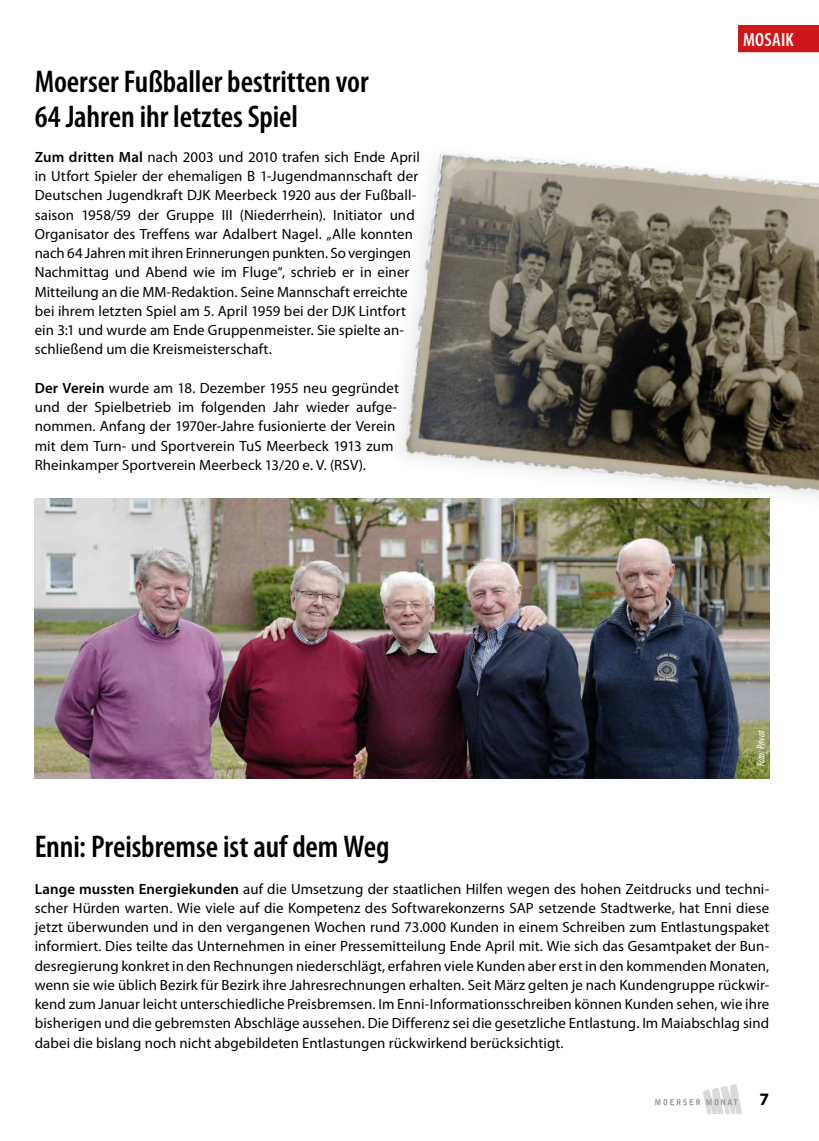
<style>
.page{position:relative;width:819px;height:1141px;background:#fff}
.page>*{position:absolute;margin:0;border:0;box-sizing:border-box;transform-origin:0 0}
.t1{font:600 condensed 31.5px/35px "Myriad Pro";letter-spacing:-.005em;color:#000}
.t2{font:600 condensed 19.25px "Myriad Pro";letter-spacing:.015em;color:#fff}
.t3{font:700 17.5px "Myriad Pro";color:#000}
.t4{font:14.88px/19.2px "Myriad Pro";letter-spacing:.005em;color:#000}
.t5{font:italic condensed 10.5px "Myriad Pro";color:#fff}
.s1{font-weight:600}
</style>
<div class="page">
<img style="left:35px;top:498px;width:734px;height:280px">
<div style="left:383px;top:142px;width:436px;height:378px;background:#fff"></div>
<img style="left:402px;top:152px;width:417px;height:372px">
<svg style="left:655px;top:1084px;width:87px;height:30px"></svg>
<div style="left:738px;top:25px;width:81px;height:27px;background:#cd1719"></div>
<h1 class="t1" style="left:35px;top:65px;width:335px">Moerser Fußballer bestritten vor<br>64 Jahren ihr letztes Spiel</h1>
<p class="t4" style="left:35px;top:148px;width:386px"><span class="s1">Zum dritten Mal</span> nach 2003 und 2010 trafen sich Ende April in Utfort Spieler der ehemaligen B 1-Jugendmannschaft der Deutschen Jugendkraft DJK Meerbeck 1920 aus der Fußball&shy;saison 1958/59 der Gruppe III (Niederrhein). Initiator und Organisator des Treffens war Adalbert Nagel. „Alle konnten nach 64 Jahren mit ihren Erinnerungen punkten. So vergingen Nachmittag und Abend wie im Fluge“, schrieb er in einer Mitteilung an die MM-Redaktion. Seine Mannschaft erreichte bei ihrem letzten Spiel am 5. April 1959 bei der DJK Lintfort ein 3:1 und wurde am Ende Gruppenmeister. Sie spielte an&shy;schließend um die Kreismeisterschaft.</p>
<p class="t4" style="left:35px;top:379px;width:365px"><span class="s1">Der Verein</span> wurde am 18. Dezember 1955 neu gegründet und der Spielbetrieb im folgenden Jahr wieder aufge&shy;nommen. Anfang der 1970er-Jahre fusionierte der Verein mit dem Turn- und Sportverein TuS Meerbeck 1913 zum Rheinkamper Sportverein Meerbeck 13/20 e. V. (RSV).</p>
<p class="t2" style="left:743px;top:29px;width:52px">MOSAIK</p>
<p class="t5" style="left:754px;top:766px;width:37px;rotate:-90deg">Foto: Privat</p>
<h1 class="t1" style="left:35px;top:830px;width:356px">Enni: Preisbremse ist auf dem Weg</h1>
<p class="t4" style="left:35px;top:879px;width:736px;text-align:justify"><span class="s1">Lange mussten Energiekunden</span> auf die Umsetzung der staatlichen Hilfen wegen des hohen Zeitdrucks und techni&shy;scher Hürden warten. Wie viele auf die Kompetenz des Softwarekonzerns SAP setzende Stadtwerke, hat Enni diese jetzt überwunden und in den vergangenen Wochen rund 73.000 Kunden in einem Schreiben zum Entlastungspaket informiert. Dies teilte das Unternehmen in einer Pressemitteilung Ende April mit. Wie sich das Gesamtpaket der Bun&shy;desregierung konkret in den Rechnungen niederschlägt, erfahren viele Kunden aber erst in den kommenden Monaten, wenn sie wie üblich Bezirk für Bezirk ihre Jahresrechnungen erhalten. Seit März gelten je nach Kundengruppe rückwir&shy;kend zum Januar leicht unterschiedliche Preisbremsen. Im Enni-Informationsschreiben können Kunden sehen, wie ihre bisherigen und die gebremsten Abschläge aussehen. Die Differenz sei die gesetzliche Entlastung. Im Maiabschlag sind dabei die bislang noch nicht abgebildeten Entlastungen rückwirkend berücksichtigt.</p>
<p class="t3" style="left:759px;top:1088px;width:11px">7</p>
</div>
